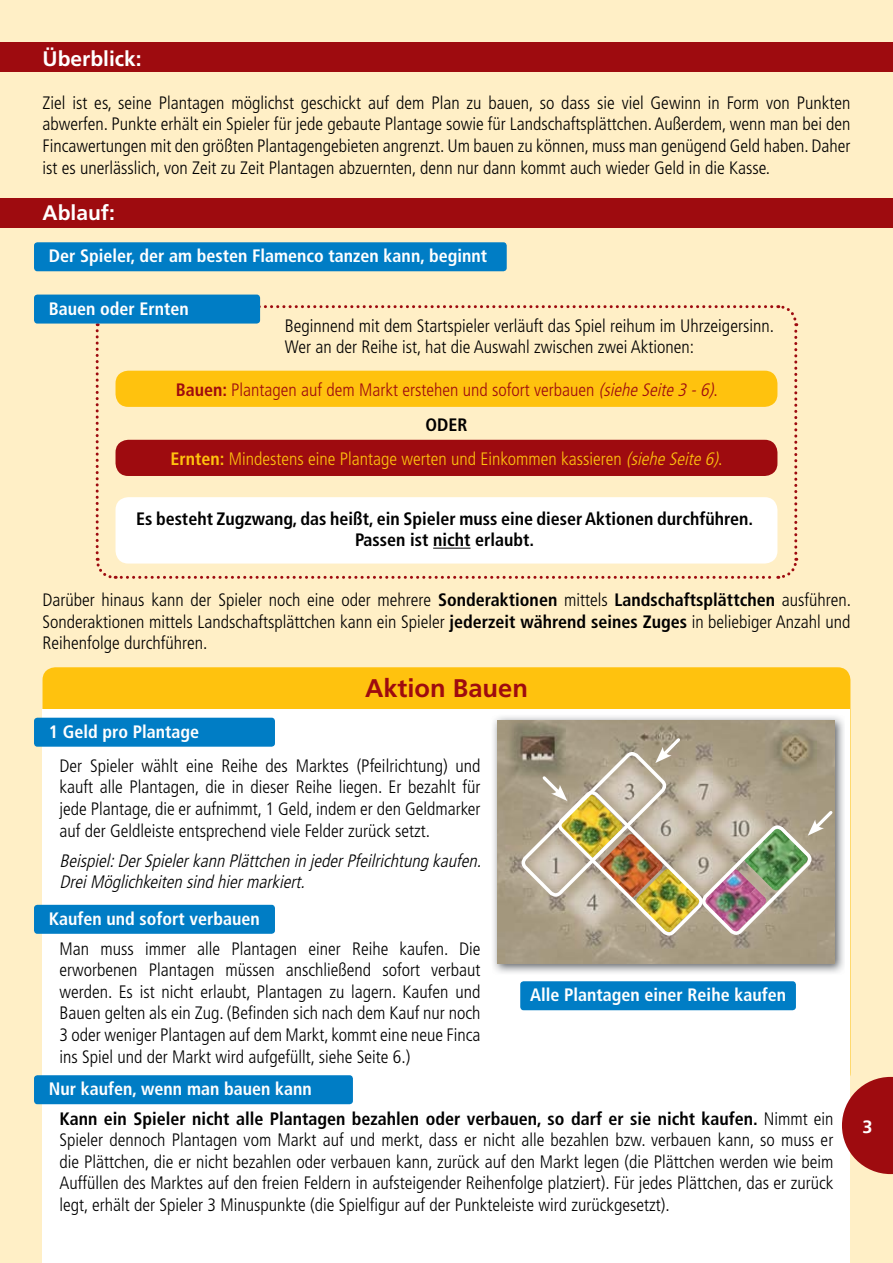
<style>
.page{position:relative;width:893px;height:1263px;background:#ffefc6}
.page>*{position:absolute;margin:0;border:0;box-sizing:border-box;transform-origin:0 0}
.t1{font:700 25.5px "Frutiger";color:#9e0b0f}
.t2{font:700 21px "Frutiger";color:#fff}
.t3{font:300 condensed 18px/21.6px "Frutiger";color:#000;text-align:justify}
.t4{font:700 condensed 18px "Frutiger";color:#fff}
.t5{font:300 condensed 18px/34.3px "Frutiger";color:#ffc20e;text-align:center}
.t6{font:700 condensed 18px/21.6px "Frutiger";color:#000;text-align:center}
.t7{font:italic 300 condensed 18px/21.6px "Frutiger";color:#000}
.t8{font:700 18px "Frutiger LT";color:#fff}
.s1{font-weight:700;color:#9e0b0f}
.s2{color:#9e0b0f}
.s3{font-style:italic;color:#9e0b0f}
.s4{font-weight:700;color:#000}
.s5{font-weight:700}
.s6{font-style:italic}
</style>
<div class="page">
<div style="left:43px;top:667px;width:807px;height:418px;background:#ffc20e;border-radius:13px"></div>
<div style="left:43px;top:709px;width:807px;height:554px;background:#fff"></div>
<div style="left:0;top:43px;width:893px;height:29px;background:#9e0b0f"></div>
<div style="left:0;top:198px;width:893px;height:29px;background:#9e0b0f"></div>
<svg style="left:95px;top:303px;width:704px;height:276px"></svg>
<hr style="left:433px;top:548px;width:38px;height:1px;background:#000">
<div style="left:34px;top:295px;width:226px;height:29px;background:#007dc5;border-radius:3px"></div>
<div style="left:34px;top:242px;width:473px;height:29px;background:#007dc5;border-radius:3px"></div>
<div style="left:34px;top:718px;width:241px;height:29px;background:#007dc5;border-radius:3px"></div>
<div style="left:34px;top:905px;width:241px;height:29px;background:#007dc5;border-radius:3px"></div>
<div style="left:34px;top:1075px;width:319px;height:29px;background:#007dc5;border-radius:3px"></div>
<svg style="left:842px;top:1077px;width:51px;height:97px"></svg>
<div style="left:520px;top:981px;width:276px;height:29px;background:#007dc5;border-radius:3px"></div>
<img style="left:493px;top:716px;width:351px;height:257px">
<img style="left:497px;top:720px;width:338px;height:244px">
<img style="left:520px;top:735px;width:315px;height:205px">
<p class="t2" style="left:43px;top:46px;width:101px">Überblick:</p>
<p class="t3" style="left:43px;top:92px;width:809px">Ziel ist es, seine Plantagen möglichst geschickt auf dem Plan zu bauen, so dass sie viel Gewinn in Form von Punkten abwerfen. Punkte erhält ein Spieler für jede gebaute Plantage sowie für Landschaftsplättchen. Außerdem, wenn man bei den Fincawertungen mit den größten Plantagengebieten angrenzt. Um bauen zu können, muss man genügend Geld haben. Daher ist es unerlässlich, von Zeit zu Zeit Plantagen abzuernten, denn nur dann kommt auch wieder Geld in die Kasse.</p>
<p class="t2" style="left:43px;top:200px;width:74px">Ablauf:</p>
<p class="t4" style="left:49px;top:246px;width:440px">Der Spieler, der am besten Flamenco tanzen kann, beginnt</p>
<p class="t4" style="left:49px;top:298px;width:142px">Bauen oder Ernten</p>
<p class="t3" style="left:285px;top:315px;width:491px">Beginnend mit dem Startspieler verläuft das Spiel reihum im Uhrzeigersinn.<br>Wer an der Reihe ist, hat die Auswahl zwischen zwei Aktionen:</p>
<p class="t5" style="left:171px;top:373px;width:553px"><span class="s1">Bauen:</span> <span class="s2">Plantagen auf dem Markt erstehen und sofort verbauen</span> <span class="s3">(sieheSeite3 -6)</span><span class="s2">.<br></span><span class="s4">ODER<br></span><span class="s5">Ernten:</span> Mindestens eine Plantage werten und Einkommen kassieren <span class="s6">(sieheSeite6)</span>.</p>
<p class="t6" style="left:136px;top:508px;width:619px">Es besteht Zugzwang, das heißt, ein Spieler muss eine dieser Aktionen durchführen.<br>Passen ist nicht erlaubt.</p>
<p class="t3" style="left:43px;top:589px;width:810px">Darüber hinaus kann der Spieler noch eine oder mehrere <span class="s5">Sonderaktionen</span> mittels <span class="s5">Landschaftsplättchen</span> ausführen.<br>Sonderaktionen mittels Landschaftsplättchen kann ein Spieler <span class="s5">jederzeit während seines Zuges</span> in beliebiger Anzahl und Reihenfolge durchführen.</p>
<h1 class="t1" style="left:365px;top:673px;width:164px">Aktion Bauen</h1>
<p class="t4" style="left:49px;top:721px;width:152px">1 Geld pro Plantage</p>
<p class="t3" style="left:60px;top:755px;width:422px">Der Spieler wählt eine Reihe des Marktes (Pfeilrichtung) und kauft alle Plantagen, die in dieser Reihe liegen. Er bezahlt für jede Plantage, die er aufnimmt, 1 Geld, indem er den Geldmarker auf der Geldleiste entsprechend viele Felder zurück setzt.</p>
<p class="t7" style="left:60px;top:850px;width:428px">Beispiel:DerSpielerkann Plättchen in jederPfeilrichtung kaufen.<br>DreiMöglichkeiten sind hiermarkiert.</p>
<p class="t4" style="left:49px;top:908px;width:213px">Kaufen und sofort verbauen</p>
<p class="t3" style="left:60px;top:938px;width:422px">Man muss immer alle Plantagen einer Reihe kaufen. Die erworbenen Plantagen müssen anschließend sofort verbaut werden. Es ist nicht erlaubt, Plantagen zu lagern. Kaufen und Bauen gelten als ein Zug. (Befinden sich nach dem Kauf nur noch 3 oder weniger Plantagen auf dem Markt, kommt eine neue Finca ins Spiel und der Markt wird aufgefüllt, siehe Seite 6.)</p>
<p class="t4" style="left:49px;top:1078px;width:264px">Nur kaufen, wenn man bauen kann</p>
<p class="t4" style="left:530px;top:984px;width:257px">Alle Plantagen einer Reihe kaufen</p>
<p class="t3" style="left:60px;top:1108px;width:775px"><span class="s5">Kann ein Spieler nicht alle Plantagen bezahlen oder verbauen, so darf er sie nicht kaufen.</span> Nimmt ein Spieler dennoch Plantagen vom Markt auf und merkt, dass er nicht alle bezahlen bzw. verbauen kann, so muss er die Plättchen, die er nicht bezahlen oder verbauen kann, zurück auf den Markt legen (die Plättchen werden wie beim Auffüllen des Marktes auf den freien Feldern in aufsteigender Reihenfolge platziert). Für jedes Plättchen, das er zurück legt, erhält der Spieler 3 Minuspunkte (die Spielfigur auf der Punkteleiste wird zurückgesetzt).</p>
<p class="t8" style="left:862px;top:1116px;width:12px">3</p>
</div>
